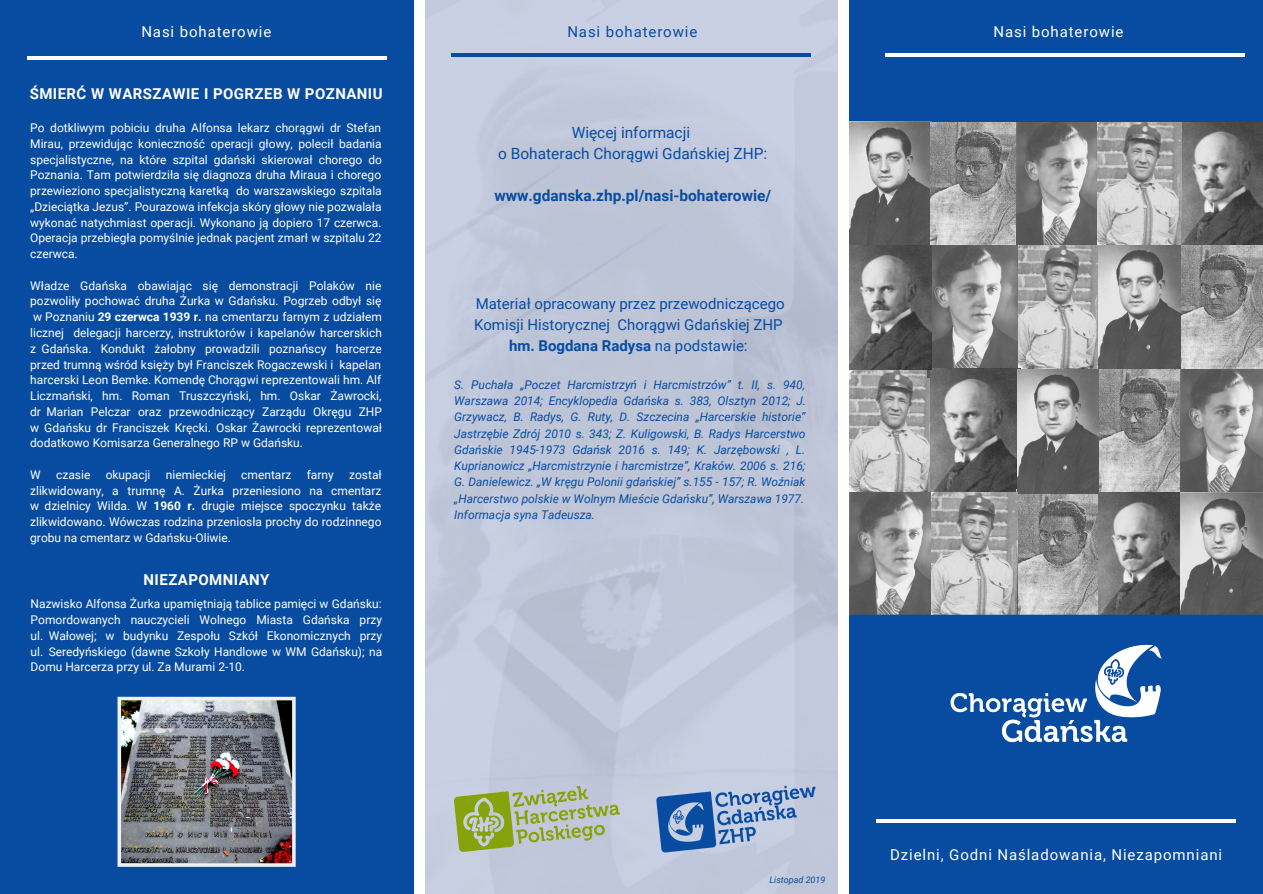
<style>
.page{position:relative;width:1263px;height:894px;background:#fff}
.page>*{position:absolute;margin:0;border:0;box-sizing:border-box;transform-origin:0 0}
.t1{font:15.45px/20.9px "Roboto";color:#084ca1;text-align:center}
.t2{font:700 15.45px "Roboto";color:#084ca1}
.t3{font:15px/20.9px "Roboto";color:#084ca1;text-align:center}
.t4{font:15px "Roboto";letter-spacing:.06em;color:#fff}
.t5{font:700 15px "Roboto";letter-spacing:.03em;color:#fff}
.t6{font:15px "Roboto";letter-spacing:.06em;color:#084ca1}
.t7{font:12px/15.8px "Roboto";color:#fff;text-align:justify}
.t8{font:italic 12px/16.2px "Roboto";color:#084ca1}
.t9{font:italic 9px "Roboto";color:#084ca1}
.s1{font-weight:700}
.s2{color:#084ca1}
</style>
<div class="page">
<div style="left:0;top:0;width:414px;height:893px;background:#084ca1"></div>
<img style="left:425px;top:0;width:413px;height:893px">
<div style="left:849px;top:0;width:414px;height:893px;background:#084ca1"></div>
<img style="left:653px;top:781px;width:172px;height:74px">
<img style="left:454px;top:786px;width:166px;height:65px">
<img style="left:118px;top:696px;width:178px;height:170px">
<img style="left:950px;top:644px;width:212px;height:99px">
<hr style="left:885px;top:53px;width:360px;height:4px;background:#fff">
<svg style="left:876px;top:819px;width:360px;height:3px"></svg>
<hr style="left:27px;top:56px;width:359px;height:4px;background:#fff">
<hr style="left:451px;top:53px;width:360px;height:4px;background:#084ca1">
<img style="left:1182px;top:122px;width:81px;height:123px">
<img style="left:849px;top:122px;width:248px;height:123px">
<img style="left:1097px;top:122px;width:85px;height:123px">
<img style="left:849px;top:369px;width:169px;height:123px">
<img style="left:1017px;top:245px;width:159px;height:124px">
<img style="left:927px;top:245px;width:90px;height:132px">
<img style="left:1176px;top:245px;width:87px;height:124px">
<img style="left:1017px;top:489px;width:81px;height:125px">
<img style="left:1097px;top:366px;width:87px;height:126px">
<img style="left:1180px;top:369px;width:83px;height:245px">
<img style="left:849px;top:245px;width:82px;height:124px">
<img style="left:1018px;top:369px;width:81px;height:124px">
<img style="left:849px;top:492px;width:82px;height:124px">
<img style="left:1098px;top:492px;width:84px;height:122px">
<img style="left:931px;top:492px;width:86px;height:122px">
<svg style="left:850px;top:614px;width:413px;height:3px"></svg>
<p class="t4" style="left:141px;top:23px;width:132px">Nasi bohaterowie</p>
<p class="t5" style="left:30px;top:85px;width:354px">ŚMIERĆ W WARSZAWIE I POGRZEB W POZNANIU</p>
<p class="t7" style="left:30px;top:120px;width:353px">Po dotkliwym pobiciu druha Alfonsa lekarz chorągwi dr Stefan Mirau, przewidując konieczność operacji głowy, polecił badania specjalistyczne, na które szpital gdański skierował chorego do Poznania. Tam potwierdziła się diagnoza druha Miraua i chorego przewieziono specjalistyczną karetką do warszawskiego szpitala „Dzieciątka Jezus”. Pourazowa infekcja skóry głowy nie pozwalała wykonać natychmiast operacji. Wykonano ją dopiero 17 czerwca.<br>Operacja przebiegła pomyślnie jednak pacjent zmarł w szpitalu 22 czerwca.</p>
<p class="t7" style="left:30px;top:278px;width:353px">Władze Gdańska obawiając się demonstracji Polaków nie pozwoliły pochować druha Żurka w Gdańsku. Pogrzeb odbył się w Poznaniu <span class="s1">29 czerwca 1939 r.</span> na cmentarzu farnym z udziałem licznej delegacji harcerzy, instruktorów i kapelanów harcerskich z<span class="s2">_</span>Gdańska. Kondukt żałobny prowadzili poznańscy harcerze przed trumną wśród księży był Franciszek Rogaczewski i kapelan harcerski Leon Bemke. Komendę Chorągwi reprezentowali hm. Alf Liczmański, hm. Roman Truszczyński, hm. Oskar Żawrocki, dr<span class="s2">_</span>Marian Pelczar oraz przewodniczący Zarządu Okręgu ZHP w Gdańsku dr Franciszek Kręcki. Oskar Żawrocki reprezentował dodatkowo Komisarza Generalnego RP w Gdańsku.</p>
<p class="t7" style="left:30px;top:466px;width:12px">W</p>
<p class="t7" style="left:56px;top:466px;width:36px">czasie</p>
<p class="t7" style="left:106px;top:466px;width:46px">okupacji</p>
<p class="t7" style="left:166px;top:466px;width:62px">niemieckiej</p>
<p class="t7" style="left:241px;top:466px;width:52px">cmentarz</p>
<p class="t7" style="left:307px;top:466px;width:29px">farny</p>
<p class="t7" style="left:30px;top:466px;width:353px;text-indent:319px">został zlikwidowany, a trumnę A. Żurka przeniesiono na cmentarz w<span class="s2">_</span>dzielnicy Wilda. W <span class="s1">1960 r.</span> drugie miejsce spoczynku także zlikwidowano. Wówczas rodzina przeniosła prochy do rodzinnego grobu na cmentarz w Gdańsku-Oliwie.</p>
<p class="t5" style="left:144px;top:570px;width:127px">NIEZAPOMNIANY</p>
<p class="t7" style="left:31px;top:596px;width:353px">Nazwisko Alfonsa Żurka upamiętniają tablice pamięci w Gdańsku:<br>Pomordowanych nauczycieli Wolnego Miasta Gdańska przy ul.<span class="s2">_</span>Wałowej; w budynku Zespołu Szkół Ekonomicznych przy ul.<span class="s2">_</span>Seredyńskiego (dawne Szkoły Handlowe w WM Gdańsku); na Domu Harcerza przy ul. Za Murami 2-10.</p>
<p class="t6" style="left:567px;top:23px;width:132px">Nasi bohaterowie</p>
<p class="t1" style="left:498px;top:123px;width:271px">Więcej informacji<br>o Bohaterach Chorągwi Gdańskiej ZHP:</p>
<p class="t2" style="left:494px;top:187px;width:278px">www.gdanska.zhp.pl/nasi-bohaterowie/</p>
<p class="t3" style="left:474px;top:293px;width:312px">Materiał opracowany przez przewodniczącego<br>Komisji Historycznej Chorągwi Gdańskiej ZHP <span class="s1">hm. Bogdana Radysa</span> na podstawie:</p>
<p class="t8" style="left:454px;top:376px;width:353px">S. Puchała „Poczet Harcmistrzyń i Harcmistrzów” t. II, s. 940, Warszawa 2014; Encyklopedia Gdańska s. 383, Olsztyn 2012; J.<br>Grzywacz, B. Radys, G. Ruty, D. Szczecina „Harcerskie historie” Jastrzębie Zdrój 2010 s. 343; Z. Kuligowski, B. Radys Harcerstwo Gdańskie 1945-1973 Gdańsk 2016 s. 149; K. Jarzębowski , L.<br>Kuprianowicz „Harcmistrzynie i harcmistrze”, Kraków. 2006 s. 216; G. Danielewicz. „W kręgu Polonii gdańskiej” s.155 - 157; R. Woźniak „Harcerstwo polskie w Wolnym Mieście Gdańsku”, Warszawa 1977.<br>Informacja syna Tadeusza.</p>
<p class="t4" style="left:993px;top:23px;width:132px">Nasi bohaterowie</p>
<p class="t9" style="left:769px;top:874px;width:57px">Listopad 2019</p>
<p class="t4" style="left:890px;top:846px;width:333px">Dzielni, Godni Naśladowania, Niezapomniani</p>
</div>
